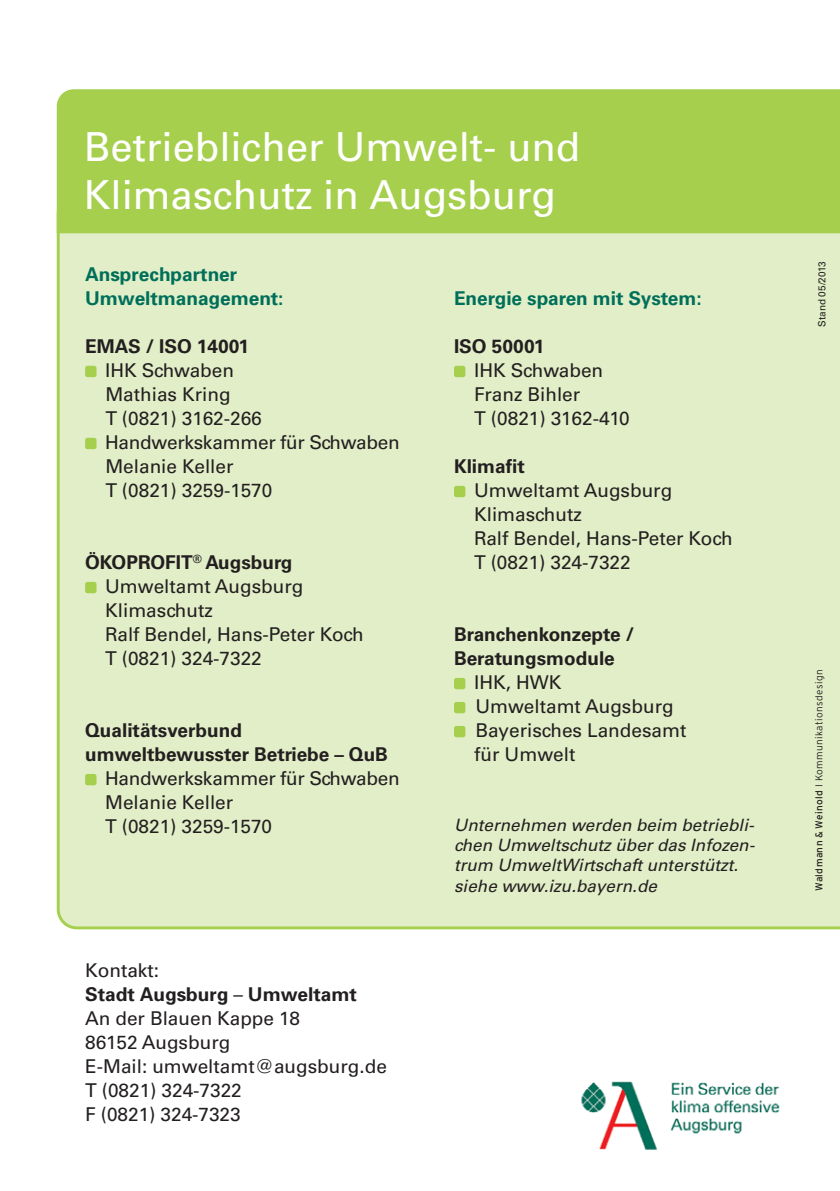
<style>
.page{position:relative;width:840px;height:1191px;background:#fff}
.page>*{position:absolute;margin:0;border:0;box-sizing:border-box;transform-origin:0 0}
.t1{font:40px/48px "Univers";color:#fff}
.t2{font:19px/24px "Univers LT";color:#231f20}
.t3{font:700 19px/24px "Univers LT";color:#231f20}
.t4{font:700 19px/24px "Univers";color:#006f5a}
.t5{font:700 19px/24px "Univers";color:#231f20}
.t6{font:700 19px "Univers LT";color:#006f5a}
.t7{font:italic 17px/20.4px "Univers LT";letter-spacing:.005em;color:#231f20}
.t8{font:300 10px "Interstate";letter-spacing:.04em;color:#231f20}
.t9{font:10px "Univers LT";color:#231f20}
.s1{font-weight:700}
.s2{font-weight:400}
</style>
<div class="page">
<div style="left:57px;top:233px;width:782px;height:696px;background:#e1eec7"></div>
<div style="left:57px;top:89px;width:782px;height:144px;background:#a5cf4c"></div>
<div style="left:85px;top:774px;width:11px;height:11px;background:#a5cf4c;border-radius:2px"></div>
<div style="left:85px;top:582px;width:11px;height:11px;background:#a5cf4c;border-radius:2px"></div>
<div style="left:85px;top:438px;width:11px;height:11px;background:#a5cf4c;border-radius:2px"></div>
<div style="left:85px;top:366px;width:11px;height:11px;background:#a5cf4c;border-radius:2px"></div>
<img style="left:581px;top:1081px;width:199px;height:69px">
<div style="left:454px;top:678px;width:11px;height:11px;background:#a5cf4c;border-radius:2px"></div>
<div style="left:454px;top:486px;width:11px;height:11px;background:#a5cf4c;border-radius:2px"></div>
<div style="left:454px;top:366px;width:11px;height:11px;background:#a5cf4c;border-radius:2px"></div>
<div style="left:454px;top:702px;width:11px;height:11px;background:#a5cf4c;border-radius:2px"></div>
<div style="left:454px;top:726px;width:11px;height:11px;background:#a5cf4c;border-radius:2px"></div>
<h1 class="t1" style="left:84px;top:126px;width:497px">Betrieblicher Umwelt- und<br>Klimaschutz in Augsburg</h1>
<p class="t4" style="left:85px;top:264px;width:200px">Ansprechpartner<br>Umweltmanagement:</p>
<p class="t3" style="left:85px;top:336px;width:165px">EMAS / ISO 14001</p>
<p class="t2" style="left:105px;top:360px;width:296px">IHK Schwaben<br>Mathias Kring<br>T (0821) 3162-266<br>Handwerkskammer für Schwaben<br>Melanie Keller<br>T (0821) 3259-1570</p>
<p class="t2" style="left:105px;top:552px;width:260px;text-indent:-20px"><span class="s1">ÖKOPROFIT</span><sup>®</sup> <span class="s1">Augsburg<br></span>Umweltamt Augsburg<br>Klimaschutz<br>Ralf Bendel, Hans-Peter Koch<br>T (0821) 324-7322</p>
<p class="t3" style="left:85px;top:720px;width:304px">Qualitätsverbund umweltbewusster Betriebe – QuB</p>
<p class="t2" style="left:105px;top:768px;width:296px">Handwerkskammer für Schwaben<br>Melanie Keller<br>T (0821) 3259-1570</p>
<p class="t5" style="left:85px;top:960px;width:273px"><span class="s2">Kontakt:<br></span>Stadt Augsburg <span class="s2">–</span> Umweltamt</p>
<p class="t2" style="left:85px;top:1008px;width:303px">An der Blauen Kappe 18<br>86152 Augsburg<br>E-Mail: umweltamt@augsburg.de<br>T (0821) 324-7322<br>F (0821) 324-7323</p>
<p class="t6" style="left:454px;top:291px;width:249px">Energie sparen mit System:</p>
<p class="t3" style="left:454px;top:336px;width:92px">ISO 50001</p>
<p class="t2" style="left:474px;top:360px;width:157px">IHK Schwaben<br>Franz Bihler<br>T (0821) 3162-410</p>
<p class="t3" style="left:454px;top:456px;width:72px">Klimafit</p>
<p class="t2" style="left:474px;top:480px;width:260px">Umweltamt Augsburg<br>Klimaschutz<br>Ralf Bendel, Hans-Peter Koch<br>T (0821) 324-7322</p>
<p class="t3" style="left:454px;top:624px;width:182px">Branchenkonzepte /<br>Beratungsmodule</p>
<p class="t2" style="left:474px;top:672px;width:214px">IHK, HWK<br>Umweltamt Augsburg<br>Bayerisches Landesamt für Umwelt</p>
<p class="t7" style="left:454px;top:816px;width:302px">Unternehmen werden beim betriebli&shy;chen Umweltschutz über das Infozen&shy;trum UmweltWirtschaft unterstützt. siehe www.izu.bayern.de</p>
<p class="t9" style="left:817px;top:327px;width:67px;rotate:-90deg">Stand 05/2013</p>
<p class="t8" style="left:814px;top:891px;width:223px;rotate:-90deg"><span class="s2">Waldmann &amp; Weinold</span> I Kommunikationsdesign</p>
</div>
